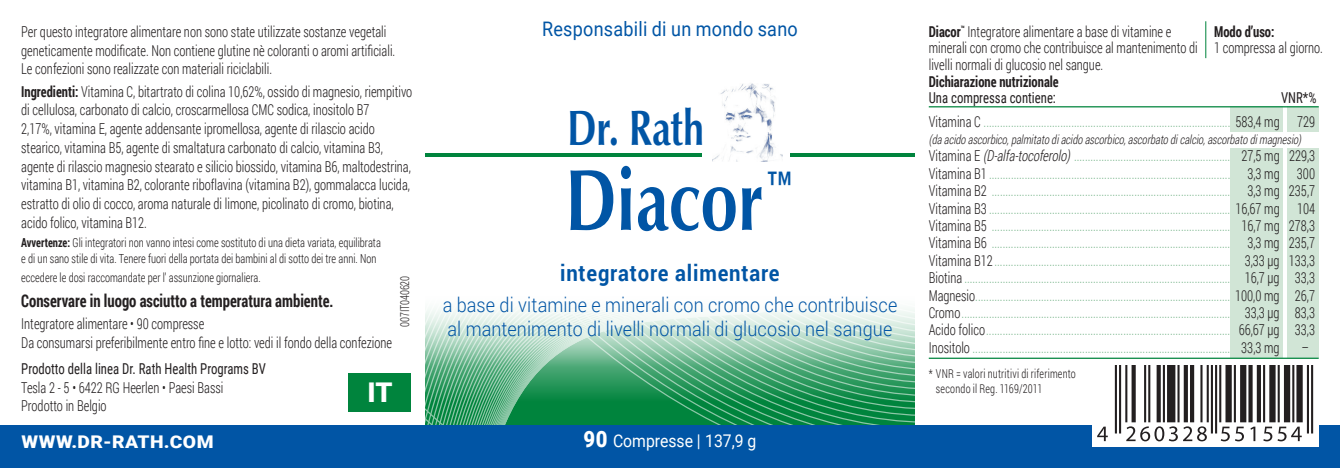
<style>
.page{position:relative;width:1340px;height:468px;background:#fff}
.page>*{position:absolute;margin:0;border:0;box-sizing:border-box;transform-origin:0 0}
.t1{font:87.5px "Zapf Humnst PL Bold A";letter-spacing:.01em;color:#0155a5;scale:.75 1}
.t2{font:50px "Zapf Humnst PL Bold A";color:#0155a5;scale:.75 1}
.t3{font:900 27.25px "Roboto";color:#fff}
.t4{font:700 22.5px "Roboto";letter-spacing:.04em;color:#0155a5;scale:.9 1}
.t5{font:300 20px/24px "Roboto";letter-spacing:.01em;color:#0155a5;scale:.9 1}
.t6{font:20px "Roboto";letter-spacing:.015em;color:#0155a5;scale:.9 1}
.t7{font:700 17.5px "Roboto Condensed";color:#231f20;scale:.85 1}
.t8{font:17.5px "Roboto";color:#fff;scale:.9 1}
.t9{font:900 17.5px "Roboto";letter-spacing:.025em;color:#fff;scale:1.1 1}
.t10{font:300 15px/17.5px "Roboto Condensed";color:#77b48a;text-align:right;scale:.85 1}
.t11{font:300 15px/18.8px "Roboto Condensed";color:#231f20;scale:.85 1}
.t12{font:15px "Roboto Condensed";color:#231f20;scale:.85 1}
.t13{font:700 15px "Roboto Condensed";color:#231f20;scale:.85 1}
.t14{font:300 12.5px/15.8px "Roboto Condensed";color:#231f20;scale:.85 1}
.t15{font:italic 300 12.5px "Roboto Condensed";color:#231f20;scale:.85 1}
.t16{font:300 12.25px/14.8px "Roboto Condensed";letter-spacing:.015em;color:#231f20;scale:.85 1}
.t17{font:300 12.25px "Roboto Condensed";letter-spacing:-.01em;color:#231f20;scale:.85 1}
.s1{font-weight:700}
.s2{font-weight:900;font-size:22.5px}
.s3{font-weight:400;color:#231f20}
.s4{color:#231f20}
.s5{font-style:italic;color:#231f20}
</style>
<div class="page">
<div style="left:1286px;top:107px;width:32px;height:251px;background:#d1e5d6"></div>
<div style="left:1230px;top:107px;width:52px;height:251px;background:#d1e5d6"></div>
<svg style="left:451px;top:379px;width:463px;height:46px;background:#229456"></svg>
<hr style="left:425px;top:153px;width:489px;height:4px;background:#00843d">
<div style="left:702px;top:80px;width:88px;height:83px;background:#fff"></div>
<img style="left:712px;top:83px;width:71px;height:79px">
<div style="left:1217px;top:132px;width:103px;height:16px;background:#fff"></div>
<hr style="left:928px;top:106px;width:390px;height:1px;background:#00843d">
<hr style="left:928px;top:357px;width:390px;height:2px;background:#00843d">
<svg style="left:425px;top:309px;width:489px;height:70px;background:#a9d4bd"></svg>
<div style="left:0;top:425px;width:1339px;height:43px;background:#0155a5"></div>
<div style="left:348px;top:373px;width:63px;height:38px;background:#00843d"></div>
<svg style="left:1092px;top:365px;width:226px;height:81px"></svg>
<hr style="left:1125px;top:365px;width:2px;height:57px;background:#231f20">
<hr style="left:1119px;top:365px;width:2px;height:68px;background:#231f20">
<hr style="left:1114px;top:365px;width:2px;height:68px;background:#231f20">
<svg style="left:1131px;top:365px;width:4px;height:57px"></svg>
<hr style="left:1148px;top:365px;width:2px;height:57px;background:#231f20">
<hr style="left:1144px;top:365px;width:2px;height:57px;background:#231f20">
<svg style="left:1156px;top:365px;width:4px;height:57px"></svg>
<hr style="left:1162px;top:365px;width:2px;height:57px;background:#231f20">
<div style="left:1167px;top:365px;width:8px;height:57px;background:#231f20"></div>
<hr style="left:1177px;top:365px;width:2px;height:57px;background:#231f20">
<div style="left:1189px;top:365px;width:5px;height:57px;background:#231f20"></div>
<svg style="left:1183px;top:365px;width:4px;height:57px"></svg>
<hr style="left:1219px;top:365px;width:2px;height:57px;background:#231f20">
<hr style="left:1214px;top:365px;width:3px;height:68px;background:#231f20">
<hr style="left:1210px;top:365px;width:2px;height:68px;background:#231f20">
<hr style="left:1206px;top:365px;width:2px;height:57px;background:#231f20">
<hr style="left:1200px;top:365px;width:2px;height:57px;background:#231f20">
<div style="left:1225px;top:365px;width:6px;height:57px;background:#231f20"></div>
<hr style="left:1233px;top:365px;width:2px;height:57px;background:#231f20">
<div style="left:1240px;top:365px;width:6px;height:57px;background:#231f20"></div>
<svg style="left:1256px;top:365px;width:4px;height:57px"></svg>
<svg style="left:1248px;top:365px;width:4px;height:57px"></svg>
<hr style="left:1262px;top:365px;width:3px;height:57px;background:#231f20">
<div style="left:1269px;top:365px;width:6px;height:57px;background:#231f20"></div>
<hr style="left:1277px;top:365px;width:2px;height:57px;background:#231f20">
<div style="left:1283px;top:365px;width:7px;height:57px;background:#231f20"></div>
<hr style="left:1292px;top:365px;width:2px;height:57px;background:#231f20">
<div style="left:1296px;top:365px;width:6px;height:57px;background:#231f20"></div>
<hr style="left:1310px;top:365px;width:3px;height:68px;background:#231f20">
<hr style="left:1306px;top:365px;width:2px;height:68px;background:#231f20">
<svg style="left:1097px;top:426px;width:10px;height:15px"></svg>
<svg style="left:1126px;top:426px;width:51px;height:15px"></svg>
<svg style="left:1183px;top:426px;width:23px;height:15px"></svg>
<svg style="left:1220px;top:426px;width:23px;height:15px"></svg>
<svg style="left:1250px;top:426px;width:5px;height:15px"></svg>
<svg style="left:1263px;top:426px;width:38px;height:15px"></svg>
<hr style="left:1205px;top:21px;width:1px;height:37px;background:#00843d">
<p class="t11" style="left:21px;top:22px;width:441px">Per questo integratore alimentare non sono state utilizzate sostanze vegetali geneticamente modificate. Non contiene glutine nè coloranti o aromi artificiali.<br>Le confezioni sono realizzate con materiali riciclabili.</p>
<p class="t11" style="left:21px;top:82px;width:461px"><span class="s1">Ingredienti:</span> Vitamina C, bitartrato di colina 10,62%, ossido di magnesio, riempitivo di cellulosa, carbonato di calcio, croscarmellosa CMC sodica, inositolo B7<br>2,17%, vitamina E, agente addensante ipromellosa, agente di rilascio acido stearico, vitamina B5, agente di smaltatura carbonato di calcio, vitamina B3, agente di rilascio magnesio stearato e silicio biossido, vitamina B6, maltodestrina, vitamina B1, vitamina B2, colorante riboflavina (vitamina B2), gommalacca lucida, estratto di olio di cocco, aroma naturale di limone, picolinato di cromo, biotina, acido folico, vitamina B12.</p>
<p class="t14" style="left:21px;top:234px;width:424px"><span class="s1">Avvertenze:</span> Gli integratori non vanno intesi come sostituto di una dieta variata, equilibrata e di un sano stile di vita. Tenere fuori della portata dei bambini al di sotto dei tre anni. Non</p>
<p class="t14" style="left:21px;top:269px;width:283px">eccedere le dosi raccomandate per l’ assunzione giornaliera.</p>
<p class="t7" style="left:21px;top:288px;width:369px">Conservare in luogo asciutto a temperatura ambiente.</p>
<p class="t11" style="left:21px;top:314px;width:438px">Integratore alimentare • 90 compresse<br>Da consumarsi preferibilmente entro fine e lotto: vedi il fondo della confezione</p>
<p class="t12" style="left:21px;top:358px;width:289px">Prodotto della linea Dr. Rath Health Programs BV</p>
<p class="t11" style="left:21px;top:377px;width:239px">Tesla 2 - 5 • 6422 RG Heerlen • Paesi Bassi<br>Prodotto in Belgio</p>
<h3 class="t3" style="left:367px;top:373px;width:27px">IT</h3>
<p class="t17" style="left:396px;top:327px;width:61px;rotate:-90deg">007IT040620</p>
<h3 class="t6" style="left:542px;top:15px;width:286px">Responsabili di un mondo sano</h3>
<h2 class="t2" style="left:567px;top:97px;width:184px">Dr. Rath</h2>
<h1 class="t1" style="left:565px;top:146px;width:308px">Diacor<sup>™</sup></h1>
<h3 class="t4" style="left:560px;top:257px;width:245px">integratore alimentare</h3>
<h3 class="t5" style="left:442px;top:292px;width:506px">a base di vitamine e minerali con cromo che contribuisce al mantenimento di livelli normali di glucosio nel sangue</h3>
<p class="t9" style="left:22px;top:429px;width:176px">WWW.DR-RATH.COM</p>
<p class="t8" style="left:583px;top:428px;width:194px"><span class="s2">90</span> Compresse | 137,9 g</p>
<p class="t11" style="left:928px;top:23px;width:318px;line-height:16.2px"><span class="s1">Diacor</span><sup>™</sup> Integratore alimentare a base di vitamine e minerali con cromo che contribuisce al mantenimento di livelli normali di glucosio nel sangue.</p>
<p class="t13" style="left:1214px;top:21px;width:73px">Modo d’uso:</p>
<p class="t11" style="left:1214px;top:38px;width:129px">1 compressa al giorno.</p>
<p class="t13" style="left:928px;top:71px;width:154px">Dichiarazione nutrizionale</p>
<p class="t12" style="left:928px;top:87px;width:151px">Una compressa contiene:</p>
<p class="t10" style="left:928px;top:85px;width:457px;line-height:24px"><span class="s3">VNR*%<br></span><span class="s4">Vitamina C</span> .......................................................................................... <span class="s4">583,4 mg 729</span></p>
<p class="t15" style="left:928px;top:131px;width:443px">(daacidoascorbico,palmitatodiacidoascorbico,ascorbatodicalcio,ascorbatodimagnesio)</p>
<p class="t10" style="left:928px;top:147px;width:456px;text-align:justify"><span class="s4">Vitamina E</span> <span class="s5">(D-alfa-tocoferolo)</span>......................................................... <span class="s4">27,5 mg 229,3<br>Vitamina B1</span> ........................................................................................ <span class="s4">3,3 mg 300<br>Vitamina B2</span> ....................................................................................... <span class="s4">3,3 mg 235,7<br>Vitamina B3</span> ........................................................................................ <span class="s4">16,67 mg 104<br>Vitamina B5</span> ....................................................................................... <span class="s4">16,7 mg 278,3<br>Vitamina B6</span> ....................................................................................... <span class="s4">3,3 mg 235,7<br>Vitamina B12</span> ...................................................................................... <span class="s4">3,33 μg 133,3<br>Biotina</span> ................................................................................................. <span class="s4">16,7 μg 33,3<br>Magnesio</span>............................................................................................. <span class="s4">100,0 mg 26,7<br>Cromo</span>.................................................................................................. <span class="s4">33,3 μg 83,3<br>Acido folico</span>......................................................................................... <span class="s4">66,67 μg 33,3<br>Inositolo</span> .............................................................................................. <span class="s4">33,3 mg</span></p>
<p class="t11" style="left:1301px;top:337px;width:10px">–</p>
<p class="t16" style="left:935px;top:366px;width:166px;text-indent:-7px">* VNR = valori nutritivi di riferimento secondo il Reg. 1169/2011</p>
</div>
